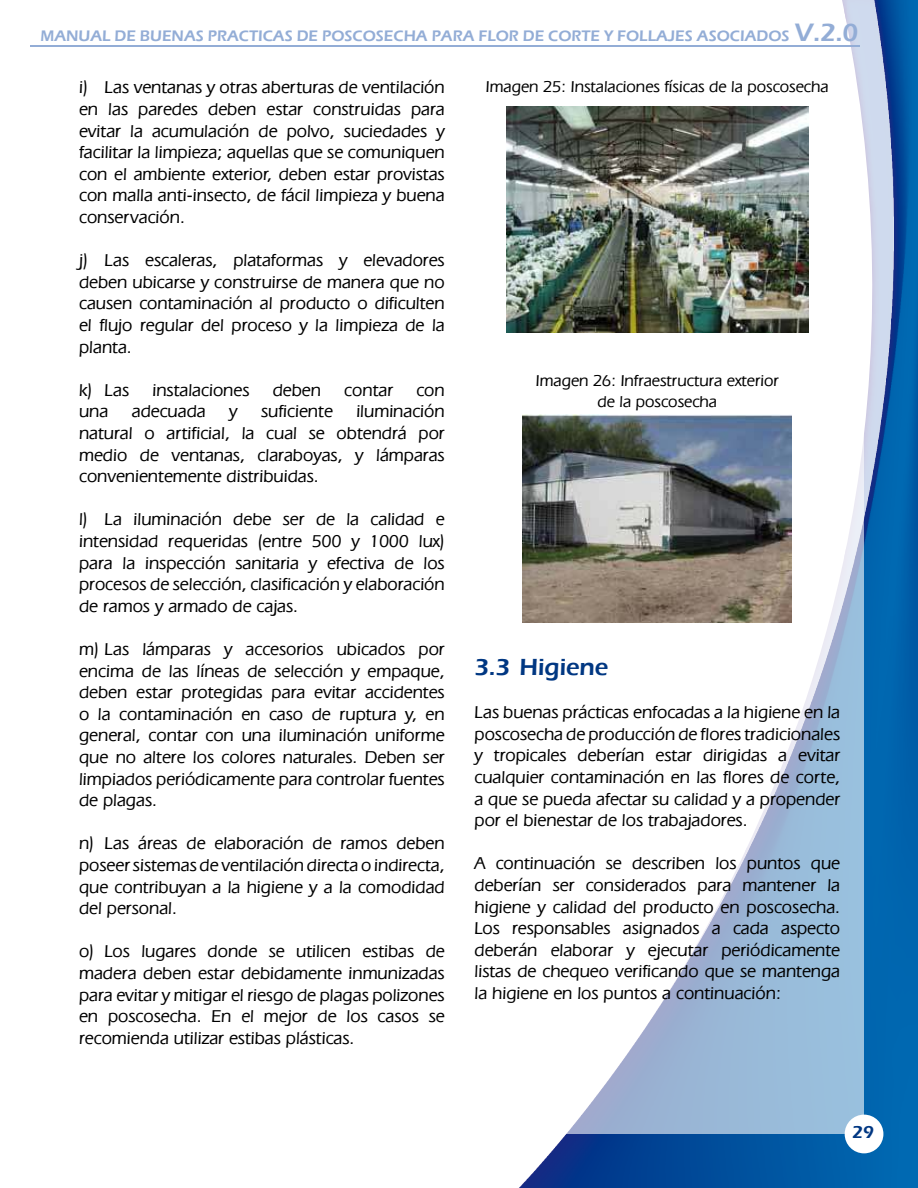
<style>
.page{position:relative;width:918px;height:1188px;background:#fff}
.page>*{position:absolute;margin:0;border:0;box-sizing:border-box;transform-origin:0 0}
.t1{font:600 24px "Eras ITC";color:#003782}
.t2{font:500 18px/21.6px "Eras IT Cby BT";color:#000;text-align:justify}
.t3{font:600 18px "Eras ITC";color:#003782}
.t4{font:500 16.5px/21px "Eras IT Cby BT";color:#000;text-align:center}
.t5{font:600 15.75px "Eras ITC";color:#93add6}
.s1{font-size:25.95px}
</style>
<div class="page">
<img style="left:499px;top:0;width:419px;height:1188px">
<svg style="left:499px;top:187px;width:365px;height:947px"></svg>
<div style="left:845px;top:1115px;width:38px;height:38px;background:#fff;border-radius:50%"></div>
<hr style="left:30px;top:45px;width:830px;height:1px;background:#93add6">
<img style="left:506px;top:107px;width:302px;height:226px">
<img style="left:523px;top:415px;width:268px;height:207px">
<p class="t5" style="left:40px;top:29px;width:820px">MANUAL DE BUENAS PRACTICAS DE POSCOSECHA PARA FLOR DE CORTE Y FOLLAJES ASOCIADOS <span class="s1">V.2.0</span></p>
<p class="t2" style="left:79px;top:78px;width:367px">i) Las ventanas y otras aberturas de ventilación en las paredes deben estar construidas para evitar la acumulación de polvo, suciedades y facilitar la limpieza; aquellas que se comuniquen con el ambiente exterior, deben estar provistas con malla anti-insecto, de fácil limpieza y buena conservación.</p>
<p class="t2" style="left:79px;top:251px;width:367px">j) Las escaleras, plataformas y elevadores deben ubicarse y construirse de manera que no causen contaminación al producto o dificulten el flujo regular del proceso y la limpieza de la planta.</p>
<p class="t2" style="left:79px;top:381px;width:52px">k) Las</p>
<p class="t2" style="left:152px;top:381px;width:99px">instalaciones</p>
<p class="t2" style="left:273px;top:381px;width:50px">deben</p>
<p class="t2" style="left:344px;top:381px;width:50px">contar</p>
<p class="t2" style="left:416px;top:381px;width:30px">con</p>
<p class="t2" style="left:79px;top:402px;width:31px">una</p>
<p class="t2" style="left:132px;top:402px;width:75px">adecuada</p>
<p class="t2" style="left:229px;top:402px;width:10px">y</p>
<p class="t2" style="left:261px;top:402px;width:73px">suficiente</p>
<p class="t4" style="left:486px;top:78px;width:344px">Imagen 25: Instalaciones físicas de la poscosecha</p>
<p class="t4" style="left:536px;top:372px;width:244px">Imagen 26: Infraestructura exterior de la poscosecha</p>
<p class="t2" style="left:79px;top:402px;width:367px;text-indent:277px">iluminación natural o artificial, la cual se obtendrá por medio de ventanas, claraboyas, y lámparas convenientemente distribuidas.</p>
<p class="t2" style="left:79px;top:510px;width:367px">l) La iluminación debe ser de la calidad e intensidad requeridas (entre 500 y 1000 lux) para la inspección sanitaria y efectiva de los procesos de selección, clasificación y elaboración de ramos y armado de cajas.</p>
<p class="t2" style="left:79px;top:640px;width:367px">m) Las lámparas y accesorios ubicados por encima de las líneas de selección y empaque, deben estar protegidas para evitar accidentes o la contaminación en caso de ruptura y, en general, contar con una iluminación uniforme que no altere los colores naturales. Deben ser limpiados periódicamente para controlar fuentes de plagas.</p>
<p class="t2" style="left:79px;top:834px;width:367px">n) Las áreas de elaboración de ramos deben poseer sistemas de ventilación directa o indirecta, que contribuyan a la higiene y a la comodidad del personal.</p>
<p class="t2" style="left:79px;top:942px;width:367px">o) Los lugares donde se utilicen estibas de madera deben estar debidamente inmunizadas para evitar y mitigar el riesgo de plagas polizones en poscosecha. En el mejor de los casos se recomienda utilizar estibas plásticas.</p>
<h1 class="t1" style="left:475px;top:657px;width:135px">3.3 Higiene</h1>
<p class="t2" style="left:475px;top:703px;width:367px">Las buenas prácticas enfocadas a la higiene en la poscosecha de producción de flores tradicionales y tropicales deberían estar dirigidas a evitar cualquier contaminación en las flores de corte, a que se pueda afectar su calidad y a propender por el bienestar de los trabajadores.</p>
<p class="t2" style="left:475px;top:854px;width:367px">A continuación se describen los puntos que deberían ser considerados para mantener la higiene y calidad del producto en poscosecha.<br>Los responsables asignados a cada aspecto deberán elaborar y ejecutar periódicamente listas de chequeo verificando que se mantenga la higiene en los puntos a continuación:</p>
<p class="t3" style="left:852px;top:1124px;width:23px">29</p>
</div>
